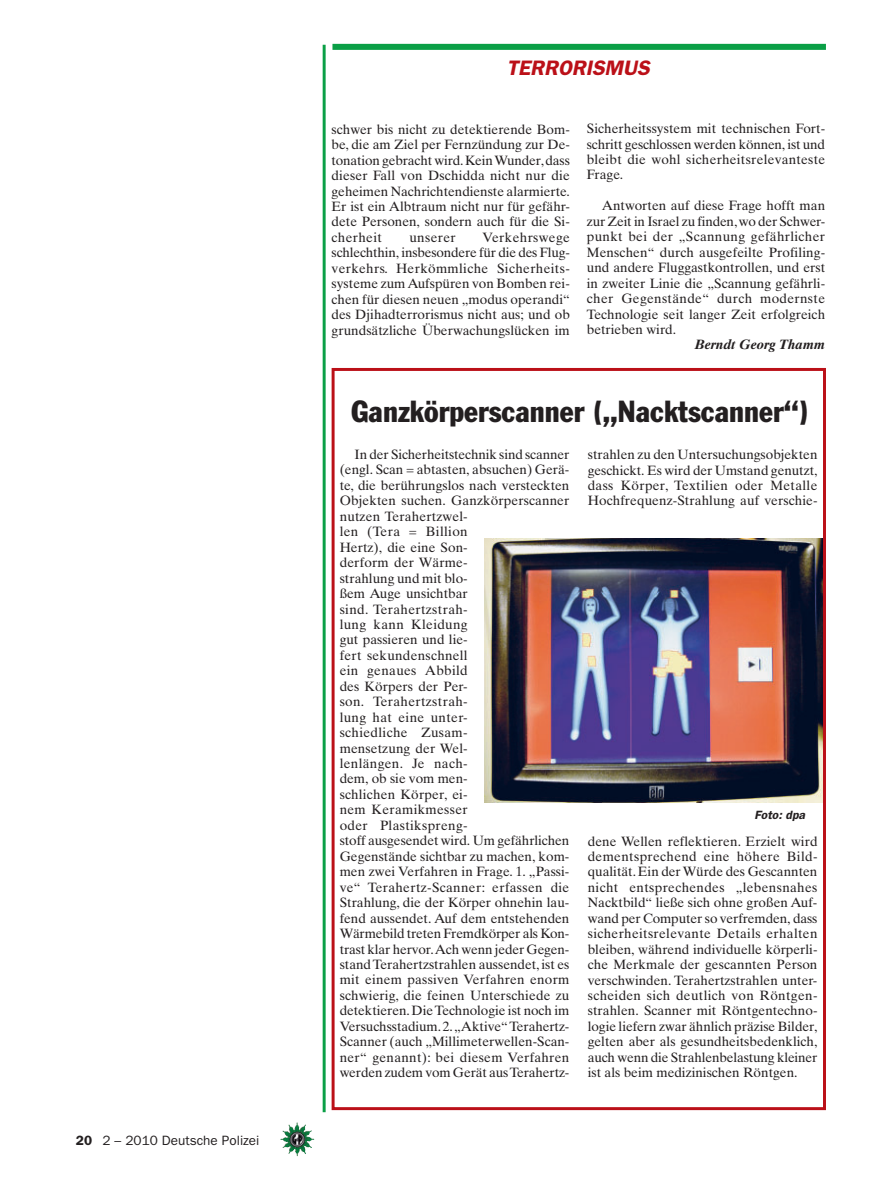
<style>
.page{position:relative;width:893px;height:1191px;background:#fff}
.page>*{position:absolute;margin:0;border:0;box-sizing:border-box;transform-origin:0 0}
.t1{font:condensed 30px "Franklin Gothic";color:#231f20}
.t2{font:italic 600 21px "Franklin Gothic";color:#bb1018}
.t3{font:13.5px/15.5px "Times Ten";color:#231f20;text-align:justify}
.t4{font:13.5px "Franklin Gothic";color:#231f20}
.t5{font:italic 700 13.5px "Times Ten";color:#231f20}
.t6{font:13.5px "Times Ten";letter-spacing:.025em;color:#231f20}
.t7{font:italic 600 12px "Franklin Gothic";color:#231f20}
.s1{font-weight:600}
</style>
<div class="page">
<img style="left:282px;top:1124px;width:32px;height:32px">
<div style="left:332px;top:44px;width:493px;height:6px;background:#0a9f46"></div>
<hr style="left:322px;top:45px;width:3px;height:1067px;background:#0a9f46">
<img style="left:484px;top:539px;width:338px;height:264px">
<div style="left:331px;top:368px;width:495px;height:742px;border:3px solid #bb1018"></div>
<p class="t4" style="left:76px;top:1136px;width:185px"><span class="s1">20</span> 2 – 2010 Deutsche Polizei</p>
<h2 class="t2" style="left:506px;top:60px;width:148px">TERRORISMUS</h2>
<p class="t3" style="left:331px;top:123px;width:240px">schwer bis nicht zu detektierende Bom&shy;be, die am Ziel per Fernzündung zur De&shy;tonation gebracht wird. Kein Wunder, dass dieser Fall von Dschidda nicht nur die geheimen Nachrichtendienste alarmierte.<br>Er ist ein Albtraum nicht nur für gefähr&shy;dete Personen, sondern auch für die Si&shy;cherheit</p>
<p class="t3" style="left:331px;top:231px;width:240px;text-indent:151px">Verkehrswege schlechthin, insbesondere für die des Flug&shy;verkehrs. Herkömmliche Sicherheits&shy;systeme zum Aufspüren von Bomben rei&shy;chen für diesen neuen „modus operandi“ des Djihadterrorismus nicht aus; und ob grundsätzliche Überwachungslücken im</p>
<p class="t6" style="left:409px;top:232px;width:48px">unserer</p>
<p class="t3" style="left:587px;top:122px;width:240px">Sicherheitssystem mit technischen Fort&shy;schritt geschlossen werden können, ist und bleibt die wohl sicherheitsrelevanteste Frage.</p>
<p class="t3" style="left:587px;top:199px;width:240px;text-indent:15px">Antworten auf diese Frage hofft man zur Zeit in Israel zu finden, wo der Schwer&shy;punkt bei der „Scannung gefährlicher Menschen“ durch ausgefeilte Profiling&shy;und andere Fluggastkontrollen, und erst in zweiter Linie die „Scannung gefährli&shy;cher Gegenstände“ durch modernste Technologie seit langer Zeit erfolgreich betrieben wird.</p>
<p class="t5" style="left:694px;top:340px;width:132px">Berndt Georg Thamm</p>
<h1 class="t1" style="left:351px;top:401px;width:459px">Ganzkörperscanner („Nacktscanner“)</h1>
<p class="t3" style="left:339px;top:448px;width:231px;text-align:left;text-indent:15px">In der Sicherheitstechnik sind scanner (engl. Scan = abtasten, absuchen) Gerä&shy;te, die berührungslos nach versteckten<br>Objekten suchen. Ganzkörperscanner nutzen Terahertzwel-<br>len (Tera = Billion<br>Hertz), die eine Son-<br>derform der Wärme-<br>strahlung und mit blo-<br>ßem Auge unsichtbar<br>sind. Terahertzstrah-<br>lung kann Kleidung<br>gut passieren und lie-<br>fert sekundenschnell<br>ein genaues Abbild<br>des Körpers der Per-<br>son. Terahertzstrah-<br>lung hat eine unter-<br>schiedliche Zusam-<br>mensetzung der Wel-<br>lenlängen. Je nach-<br>dem, ob sie vom men-<br>schlichen Körper, ei-<br>nem Keramikmesser<br>oder Plastikspreng-<br>stoff ausgesendet wird. Um gefährlichen<br>Gegenstände sichtbar zu machen, kom&shy;men zwei Verfahren in Frage. 1. „Passi&shy;ve“ Terahertz-Scanner: erfassen die<br>Strahlung, die der Körper ohnehin lau&shy;fend aussendet. Auf dem entstehenden<br>Wärmebild treten Fremdkörper als Kon&shy;trast klar hervor. Ach wenn jeder Gegen&shy;stand Terahertzstrahlen aussendet, ist es mit einem passiven Verfahren enorm schwierig, die feinen Unterschiede zu detektieren. Die Technologie ist noch im<br>Versuchsstadium. 2. „Aktive“ Terahertz-<br>Scanner (auch „Millimeterwellen-Scan&shy;ner“ genannt): bei diesem Verfahren werden zudem vom Gerät aus Terahertz-</p>
<p class="t3" style="left:587px;top:448px;width:231px">strahlen zu den Untersuchungsobjekten geschickt. Es wird der Umstand genutzt, dass Körper, Textilien oder Metalle Hochfrequenz-Strahlung auf verschie-</p>
<p class="t7" style="left:754px;top:810px;width:54px">Foto: dpa</p>
<p class="t3" style="left:587px;top:834px;width:231px">dene Wellen reflektieren. Erzielt wird dementsprechend eine höhere Bild&shy;qualität. Ein der Würde des Gescannten nicht entsprechendes „lebensnahes Nacktbild“ ließe sich ohne großen Auf&shy;wand per Computer so verfremden, dass sicherheitsrelevante Details erhalten bleiben, während individuelle körperli&shy;che Merkmale der gescannten Person verschwinden. Terahertzstrahlen unter&shy;scheiden sich deutlich von Röntgen&shy;strahlen. Scanner mit Röntgentechno&shy;logie liefern zwar ähnlich präzise Bilder, gelten aber als gesundheitsbedenklich, auch wenn die Strahlenbelastung kleiner ist als beim medizinischen Röntgen.</p>
</div>
